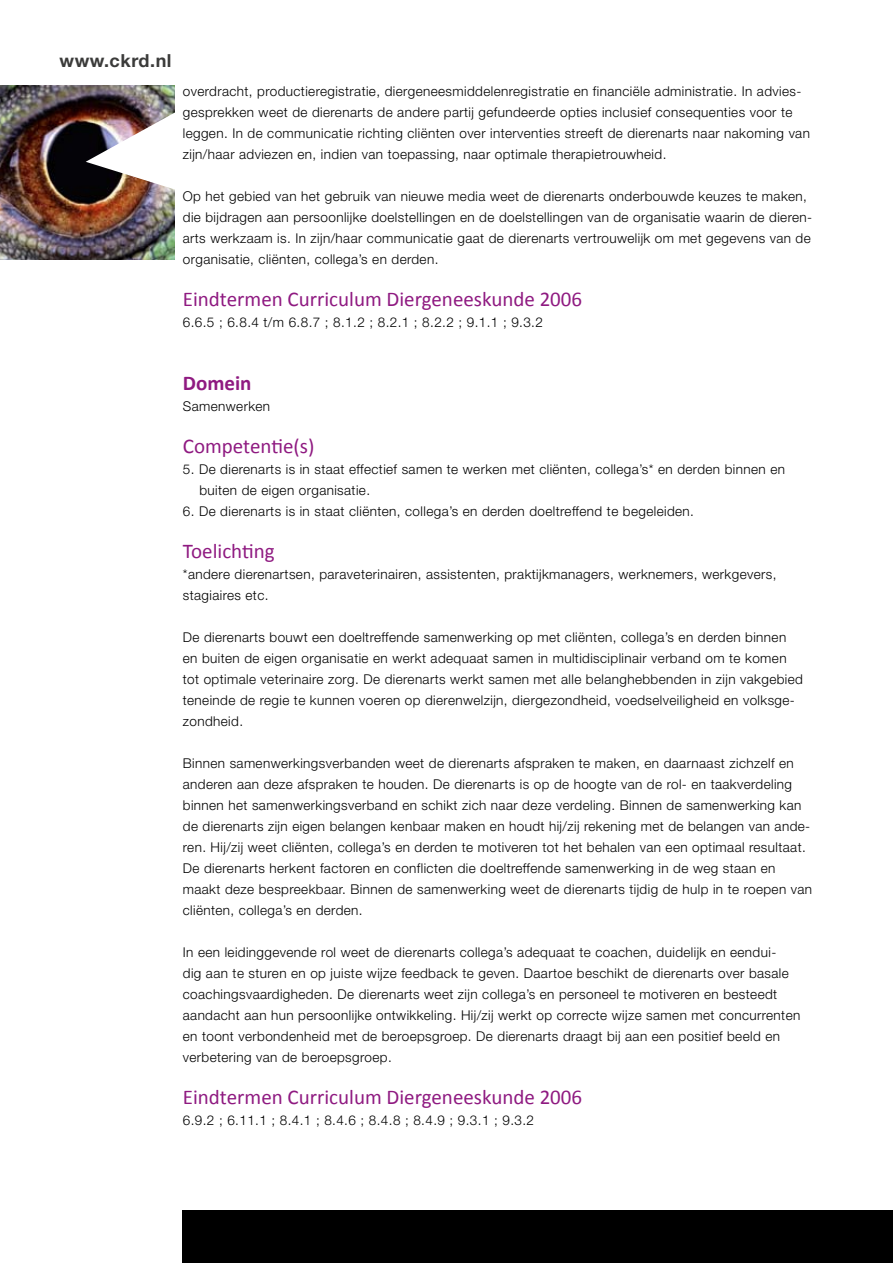
<style>
.page{position:relative;width:893px;height:1263px;background:#fff}
.page>*{position:absolute;margin:0;border:0;box-sizing:border-box;transform-origin:0 0}
.t1{font:21px "Calibri";color:#8f1a81}
.t2{font:700 21px "Calibri";color:#8f1a81}
.t3{font:700 18px "Helvetica Neue LT Std";letter-spacing:.03em;color:#3b3b3a}
.t4{font:300 13.5px/21px "Helvetica Neue LT Std";letter-spacing:.03em;color:#000}
</style>
<div class="page">
<img style="left:0;top:85px;width:174px;height:174px">
<img style="left:86px;top:111px;width:89px;height:80px">
<div style="left:182px;top:1210px;width:711px;height:53px;background:#000"></div>
<h2 class="t3" style="left:60px;top:49px;width:114px">www.ckrd.nl</h2>
<p class="t4" style="left:183px;top:80px;width:629px">overdracht, productieregistratie, diergeneesmiddelenregistratie en financiële administratie. In advies&shy;gesprekken weet de dierenarts de andere partij gefundeerde opties inclusief consequenties voor te leggen. In de communicatie richting cliënten over interventies streeft de dierenarts naar nakoming van zijn/haar adviezen en, indien van toepassing, naar optimale therapietrouwheid.</p>
<p class="t4" style="left:183px;top:185px;width:631px">Op het gebied van het gebruik van nieuwe media weet de dierenarts onderbouwde keuzes te maken, die bijdragen aan persoonlijke doelstellingen en de doelstellingen van de organisatie waarin de dieren&shy;arts werkzaam is. In zijn/haar communicatie gaat de dierenarts vertrouwelijk om met gegevens van de organisatie, cliënten, collega’s en derden.</p>
<h1 class="t1" style="left:183px;top:286px;width:401px">Eindtermen Curriculum Diergeneeskunde 2006</h1>
<p class="t4" style="left:183px;top:311px;width:362px">6.6.5 ; 6.8.4 t/m 6.8.7 ; 8.1.2 ; 8.2.1 ; 8.2.2 ; 9.1.1 ; 9.3.2</p>
<h1 class="t2" style="left:183px;top:370px;width:70px">Domein</h1>
<p class="t4" style="left:183px;top:395px;width:89px">Samenwerken</p>
<h1 class="t1" style="left:183px;top:433px;width:133px">Competentie(s)</h1>
<p class="t4" style="left:199px;top:458px;width:587px;text-indent:-16px">5. De dierenarts is in staat effectief samen te werken met cliënten, collega’s* en derden binnen en buiten de eigen organisatie.</p>
<p class="t4" style="left:183px;top:500px;width:513px">6. De dierenarts is in staat cliënten, collega’s en derden doeltreffend te begeleiden.</p>
<h1 class="t1" style="left:183px;top:538px;width:93px">Toelichting</h1>
<p class="t4" style="left:183px;top:563px;width:595px">*andere dierenartsen, paraveterinairen, assistenten, praktijkmanagers, werknemers, werkgevers, stagiaires etc.</p>
<p class="t4" style="left:183px;top:626px;width:622px">De dierenarts bouwt een doeltreffende samenwerking op met cliënten, collega’s en derden binnen en buiten de eigen organisatie en werkt adequaat samen in multidisciplinair verband om te komen tot optimale veterinaire zorg. De dierenarts werkt samen met alle belanghebbenden in zijn vakgebied teneinde de regie te kunnen voeren op dierenwelzijn, diergezondheid, voedselveiligheid en volksge&shy;zondheid.</p>
<p class="t4" style="left:183px;top:752px;width:631px">Binnen samenwerkingsverbanden weet de dierenarts afspraken te maken, en daarnaast zichzelf en anderen aan deze afspraken te houden. De dierenarts is op de hoogte van de rol- en taakverdeling binnen het samenwerkingsverband en schikt zich naar deze verdeling. Binnen de samenwerking kan de dierenarts zijn eigen belangen kenbaar maken en houdt hij/zij rekening met de belangen van ande&shy;ren. Hij/zij weet cliënten, collega’s en derden te motiveren tot het behalen van een optimaal resultaat.<br>De dierenarts herkent factoren en conflicten die doeltreffende samenwerking in de weg staan en maakt deze bespreekbaar. Binnen de samenwerking weet de dierenarts tijdig de hulp in te roepen van cliënten, collega’s en derden.</p>
<p class="t4" style="left:183px;top:941px;width:619px">In een leidinggevende rol weet de dierenarts collega’s adequaat te coachen, duidelijk en eendui-<br>dig aan te sturen en op juiste wijze feedback te geven. Daartoe beschikt de dierenarts over basale coachingsvaardigheden. De dierenarts weet zijn collega’s en personeel te motiveren en besteedt aandacht aan hun persoonlijke ontwikkeling. Hij/zij werkt op correcte wijze samen met concurrenten en toont verbondenheid met de beroepsgroep. De dierenarts draagt bij aan een positief beeld en verbetering van de beroepsgroep.</p>
<h1 class="t1" style="left:183px;top:1084px;width:401px">Eindtermen Curriculum Diergeneeskunde 2006</h1>
<p class="t4" style="left:183px;top:1109px;width:353px">6.9.2 ; 6.11.1 ; 8.4.1 ; 8.4.6 ; 8.4.8 ; 8.4.9 ; 9.3.1 ; 9.3.2</p>
</div>
